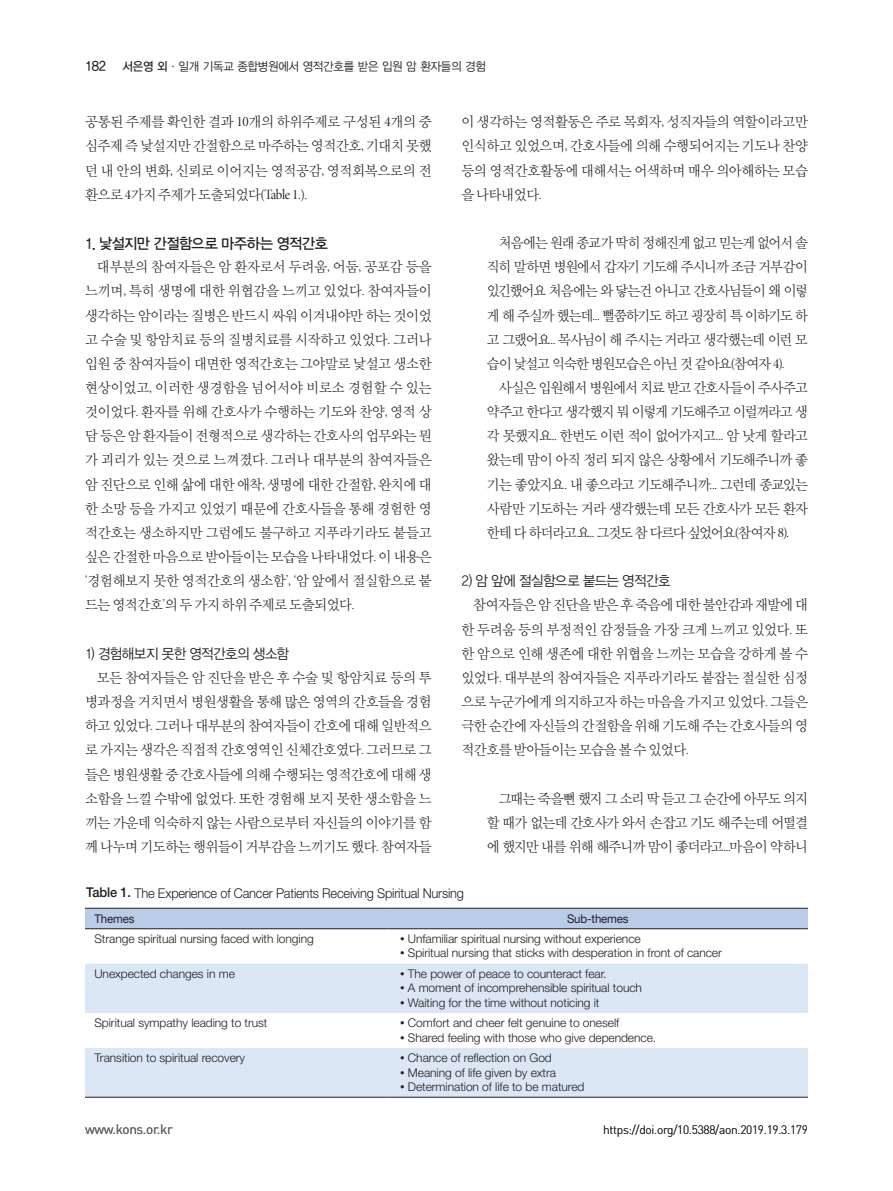
<style>
.page{position:relative;width:893px;height:1191px;background:#fff}
.page>*{position:absolute;margin:0;border:0;box-sizing:border-box;transform-origin:0 0}
.본문_중제목{font:15px "YDIYGO330";letter-spacing:-.03em;color:#231f20;scale:.95 1}
.본문{font:14.25px/24.2px "YDIY Mj O320";letter-spacing:-.025em;color:#231f20;text-align:justify;scale:.96 1}
.인터뷰{font:14.25px/24.2px "YDIY Mj O320";letter-spacing:-.06em;color:#231f20;text-align:justify;scale:.96 1}
.인터뷰-2{font:14.25px/24.2px "YDIY Mj O320";letter-spacing:-.06em;color:#231f20;text-align:justify;scale:.95 1}
.본문_소제목_1{font:14.25px "YDIYGO320";letter-spacing:-.035em;color:#231f20;scale:.95 1}
.표-제목{font:300 13.5px "Helvetica Neue";letter-spacing:-.015em;color:#231f20;scale:.95 1}
.t1{font:13.5px "DIN Pro";letter-spacing:-.025em;color:#636366}
.t2{font:13.5px "YDIYGO330";color:#231f20;scale:.95 1}
.표좌측{font:300 12px "Helvetica Neue LT Std";letter-spacing:-.005em;color:#231f20}
.t3{font:300 12px "DIN Pro";letter-spacing:-.025em;color:#231f20}
.t4{font:12px "YDIYGO320";letter-spacing:-.02em;color:#231f20;scale:.95 1}
.표볼드중앙{font:12px "Helvetica Neue";letter-spacing:-.01em;color:#231f20;scale:.95 1}
.표볼드좌측{font:12px "Helvetica Neue";letter-spacing:-.01em;color:#231f20;scale:.95 1}
.s1{font-family:"YDIYGO330"}
.s2{font-family:"Minion Pro Disp"}
.s3{font-family:"Helvetica Neue LT Std";font-weight:500}
.s4{font-size:9px}
</style>
<div class="page">
<div style="left:85px;top:909px;width:723px;height:19px;background:#b9cde9"></div>
<svg style="left:85px;top:963px;width:723px;height:134px;fill:#dbe7f5"></svg>
<hr style="left:85px;top:908px;width:303px;height:1px;background:#231f20">
<hr style="left:388px;top:908px;width:420px;height:1px;background:#231f20">
<hr style="left:85px;top:928px;width:303px;height:1px;background:#231f20">
<hr style="left:388px;top:928px;width:420px;height:1px;background:#231f20">
<hr style="left:85px;top:1097px;width:303px;height:1px;background:#231f20">
<hr style="left:388px;top:1097px;width:420px;height:1px;background:#231f20">
<p class="t2" style="left:85px;top:59px;width:24px">182</p>
<p class="t4" style="left:123px;top:60px;width:384px"><span class="s1">서은영 외</span>·일개 기독교 종합병원에서 영적간호를 받은 입원 암 환자들의 경험</p>
<p class="본문" style="left:85px;top:110px;width:362px">공통된 주제를 확인한 결과 <span class="s2">10</span>개의 하위주제로 구성된 <span class="s2">4</span>개의 중 심주제 즉 낯설지만 간절함으로 마주하는 영적간호<span class="s2">,</span> 기대치 못했 던 내 안의 변화<span class="s2">,</span> 신뢰로 이어지는 영적공감<span class="s2">,</span> 영적회복으로의 전 환으로 <span class="s2">4</span>가지 주제가 도출되었다<span class="s2">(Table 1.).</span></p>
<p class="본문_중제목" style="left:85px;top:235px;width:257px">1. 낯설지만 간절함으로 마주하는 영적간호</p>
<p class="본문" style="left:85px;top:255px;width:363px;text-indent:12px">대부분의 참여자들은 암 환자로서 두려움<span class="s2">,</span> 어둠<span class="s2">,</span> 공포감 등을 느끼며<span class="s2">,</span> 특히 생명에 대한 위협감을 느끼고 있었다<span class="s2">.</span> 참여자들이 생각하는 암이라는 질병은 반드시 싸워 이겨내야만 하는 것이었 고 수술 및 항암치료 등의 질병치료를 시작하고 있었다<span class="s2">.</span> 그러나 입원 중 참여자들이 대면한 영적간호는 그야말로 낯설고 생소한 현상이었고<span class="s2">,</span> 이러한 생경함을 넘어서야 비로소 경험할 수 있는 것이었다<span class="s2">.</span> 환자를 위해 간호사가 수행하는 기도와 찬양<span class="s2">,</span> 영적 상 담 등은 암 환자들이 전형적으로 생각하는 간호사의 업무와는 뭔 가 괴리가 있는 것으로 느껴졌다<span class="s2">.</span> 그러나 대부분의 참여자들은 암 진단으로 인해 삶에 대한 애착<span class="s2">,</span> 생명에 대한 간절함<span class="s2">,</span> 완치에 대 한 소망 등을 가지고 있었기 때문에 간호사들을 통해 경험한 영 적간호는 생소하지만 그럼에도 불구하고 지푸라기라도 붙들고 싶은 간절한 마음으로 받아들이는 모습을 나타내었다<span class="s2">.</span> 이 내용은 <span class="s2">‘</span>경험해보지 못한 영적간호의 생소함<span class="s2">’, ‘</span>암 앞에서 절실함으로 붙 드는 영적간호<span class="s2">’</span>의 두 가지 하위 주제로 도출되었다<span class="s2">.</span></p>
<p class="본문_소제목_1" style="left:85px;top:645px;width:216px">1) 경험해보지 못한 영적간호의 생소함</p>
<p class="본문" style="left:85px;top:665px;width:363px;text-indent:12px">모든 참여자들은 암 진단을 받은 후 수술 및 항암치료 등의 투 병과정을 거치면서 병원생활을 통해 많은 영역의 간호들을 경험 하고 있었다<span class="s2">.</span> 그러나 대부분의 참여자들이 간호에 대해 일반적으 로 가지는 생각은 직접적 간호영역인 신체간호였다<span class="s2">.</span> 그러므로 그 들은 병원생활 중 간호사들에 의해 수행되는 영적간호에 대해 생 소함을 느낄 수밖에 없었다<span class="s2">.</span> 또한 경험해 보지 못한 생소함을 느 끼는 가운데 익숙하지 않는 사람으로부터 자신들의 이야기를 함 께 나누며 기도하는 행위들이 거부감을 느끼기도 했다<span class="s2">.</span> 참여자들</p>
<p class="본문" style="left:461px;top:110px;width:362px">이 생각하는 영적활동은 주로 목회자<span class="s2">,</span> 성직자들의 역할이라고만 인식하고 있었으며<span class="s2">,</span> 간호사들에 의해 수행되어지는 기도나 찬양 등의 영적간호활동에 대해서는 어색하며 매우 의아해하는 모습 을 나타내었다<span class="s2">.</span></p>
<p class="인터뷰-2" style="left:487px;top:231px;width:339px;text-indent:12px">처음에는 원래 종교가 딱히 정해진게 없고 믿는게 없어서 솔 직히 말하면 병원에서 갑자기 기도해 주시니까 조금 거부감이 있긴했어요 처음에는 와 닿는건 아니고 간호사님들이 왜 이렇 게 해 주실까 했는데<span class="s2">...</span> 뻘쭘하기도 하고 굉장히 특 이하기도 하 고 그랬어요<span class="s2">..</span> 목사님이 해 주시는 거라고 생각했는데 이런 모 습이 낯설고 익숙한 병원모습은 아닌 것 같아요<span class="s2">(</span>참여자 <span class="s2">4).</span></p>
<p class="인터뷰" style="left:487px;top:376px;width:336px;text-indent:12px">사실은 입원해서 병원에서 치료 받고 간호사들이 주사주고 약주고 한다고 생각했지 뭐 이렇게 기도해주고 이럴꺼라고 생 각 못했지요<span class="s2">..</span> 한번도 이런 적이 없어가지고<span class="s2">...</span> 암 낫게 할라고 왔는데 맘이 아직 정리 되지 않은 상황에서 기도해주니까 좋 기는 좋았지요<span class="s2">.</span> 내 좋으라고 기도해주니까<span class="s2">...</span> 그런데 종교있는 사람만 기도하는 거라 생각했는데 모든 간호사가 모든 환자 한테 다 하더라고요<span class="s2">..</span> 그것도 참 다르다 싶었어요<span class="s2">(</span>참여자 <span class="s2">8).</span></p>
<p class="본문_소제목_1" style="left:461px;top:573px;width:222px">2) 암 앞에 절실함으로 붙드는 영적간호</p>
<p class="본문" style="left:461px;top:593px;width:363px;text-indent:12px">참여자들은 암 진단을 받은 후 죽음에 대한 불안감과 재발에 대 한 두려움 등의 부정적인 감정들을 가장 크게 느끼고 있었다<span class="s2">.</span> 또 한 암으로 인해 생존에 대한 위협을 느끼는 모습을 강하게 볼 수 있었다<span class="s2">.</span> 대부분의 참여자들은 지푸라기라도 붙잡는 절실한 심정 으로 누군가에게 의지하고자 하는 마음을 가지고 있었다<span class="s2">.</span> 그들은 극한 순간에 자신들의 간절함을 위해 기도해 주는 간호사들의 영 적간호를 받아들이는 모습을 볼 수 있었다<span class="s2">.</span></p>
<p class="인터뷰" style="left:487px;top:786px;width:336px;text-indent:12px">그때는 죽을뻔 했지 그 소리 딱 듣고 그 순간에 아무도 의지 할 때가 없는데 간호사가 와서 손잡고 기도 해주는데 어떨결 에 했지만 내를 위해 해주니까 맘이 좋더라고<span class="s2">...</span>마음이 약하니</p>
<p class="표-제목" style="left:86px;top:884px;width:399px"><span class="s3">Table 1.</span> The Experience of Cancer Patients Receiving Spiritual Nursing</p>
<p class="표볼드좌측" style="left:94px;top:911px;width:44px">Themes</p>
<p class="표볼드중앙" style="left:567px;top:911px;width:66px">Sub-themes</p>
<p class="표좌측" style="left:94px;top:931px;width:221px">Strange spiritual nursing faced with longing</p>
<p class="표좌측" style="left:400px;top:931px;width:242px"><span class="s4">•</span> Unfamiliar spiritual nursing without experience</p>
<p class="표좌측" style="left:400px;top:945px;width:323px"><span class="s4">•</span> Spiritual nursing that sticks with desperation in front of cancer</p>
<p class="표좌측" style="left:94px;top:966px;width:142px">Unexpected changes in me</p>
<p class="표좌측" style="left:400px;top:966px;width:208px"><span class="s4">•</span> The power of peace to counteract fear.</p>
<p class="표좌측" style="left:400px;top:980px;width:243px"><span class="s4">•</span> A moment of incomprehensible spiritual touch</p>
<p class="표좌측" style="left:400px;top:995px;width:201px"><span class="s4">•</span> Waiting for the time without noticing it</p>
<p class="표좌측" style="left:94px;top:1015px;width:175px">Spiritual sympathy leading to trust</p>
<p class="표좌측" style="left:400px;top:1015px;width:221px"><span class="s4">•</span> Comfort and cheer felt genuine to oneself</p>
<p class="표좌측" style="left:400px;top:1030px;width:258px"><span class="s4">•</span> Shared feeling with those who give dependence.</p>
<p class="표좌측" style="left:94px;top:1050px;width:152px">Transition to spiritual recovery</p>
<p class="표좌측" style="left:400px;top:1050px;width:153px"><span class="s4">•</span> Chance of reflection on God</p>
<p class="표좌측" style="left:400px;top:1065px;width:157px"><span class="s4">•</span> Meaning of life given by extra</p>
<p class="표좌측" style="left:400px;top:1079px;width:186px"><span class="s4">•</span> Determination of life to be matured</p>
<p class="t1" style="left:85px;top:1119px;width:89px">www.kons.or.kr</p>
<p class="t3" style="left:603px;top:1121px;width:206px">https://doi.org/10.5388/aon.2019.19.3.179</p>
</div>
